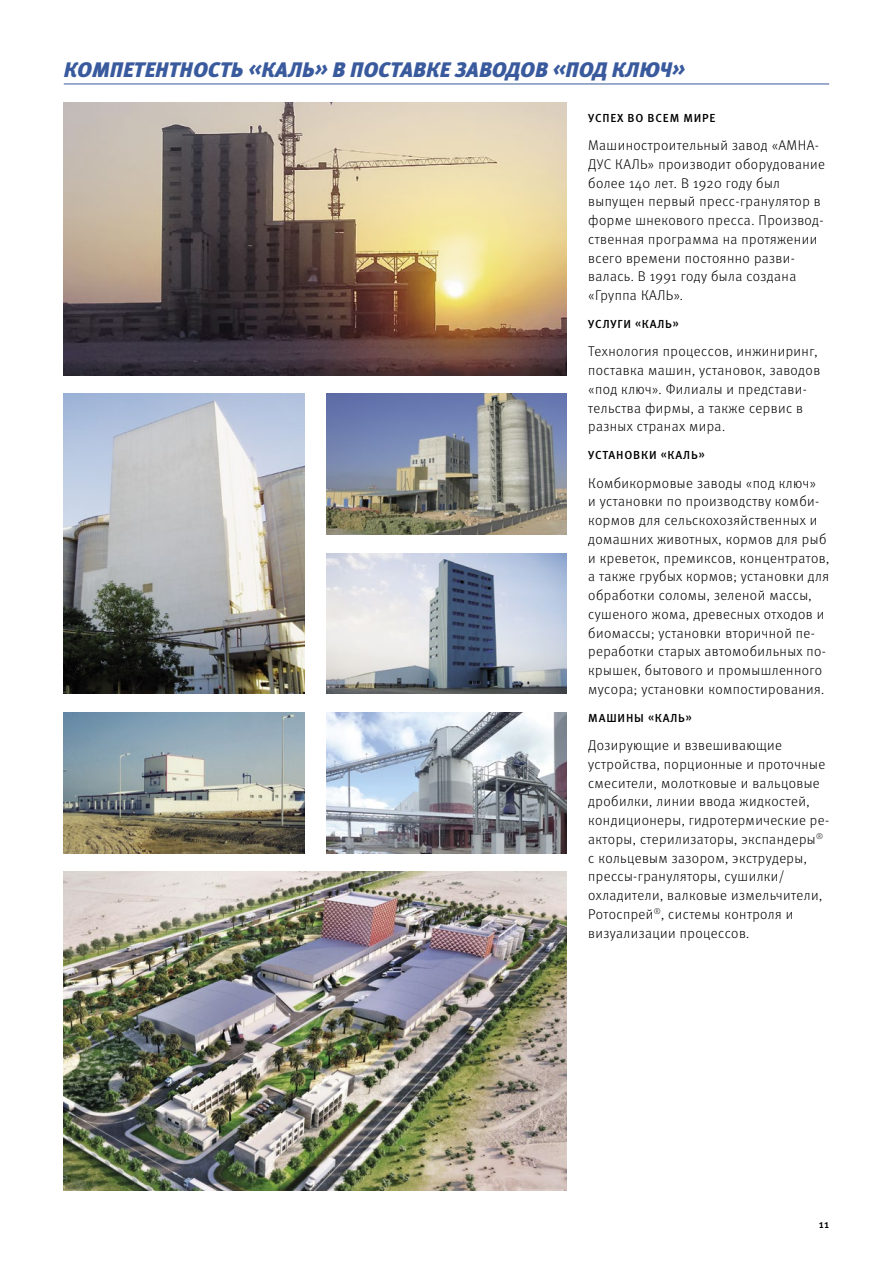
<style>
.page{position:relative;width:893px;height:1263px;background:#fff}
.page>*{position:absolute;margin:0;border:0;box-sizing:border-box;transform-origin:0 0}
.t1{font:italic 900 21px "Meta Pro";letter-spacing:.005em;color:#3a5a9e}
.t2{font:300 14.1px/18.8px "Meta Pro";letter-spacing:.03em;color:#000}
.t3{font:500 11.7px "Meta Pro";letter-spacing:.07em;color:#000}
.t4{font:500 11.25px "Meta Pro";color:#000}
</style>
<div class="page">
<hr style="left:64px;top:84px;width:765px;height:1px;background:#3a5a9e">
<img style="left:64px;top:102px;width:503px;height:273px">
<img style="left:64px;top:872px;width:503px;height:319px">
<img style="left:326px;top:553px;width:241px;height:141px">
<img style="left:326px;top:713px;width:241px;height:140px">
<img style="left:326px;top:394px;width:241px;height:140px">
<img style="left:64px;top:713px;width:241px;height:140px">
<img style="left:64px;top:394px;width:241px;height:300px">
<h1 class="t1" style="left:64px;top:53px;width:623px">КОМПЕТЕНТНОСТЬ «КАЛЬ» В ПОСТАВКЕ ЗАВОДОВ «ПОД КЛЮЧ»</h1>
<p class="t3" style="left:588px;top:109px;width:129px">УСПЕХ ВО ВСЕМ МИРЕ</p>
<p class="t2" style="left:588px;top:135px;width:238px">Машиностроительный завод «АМНА-<br>ДУС КАЛЬ» производит оборудование более 140 лет. В 1920 году был выпущен первый пресс-гранулятор в форме шнекового пресса. Производ&shy;ственная программа на протяжении всего времени постоянно разви&shy;валась. В 1991 году была создана «Группа КАЛЬ».</p>
<p class="t3" style="left:588px;top:315px;width:92px">УСЛУГИ «КАЛЬ»</p>
<p class="t2" style="left:588px;top:341px;width:233px">Технология процессов, инжиниринг, поставка машин, установок, заводов «под ключ». Филиалы и представи&shy;тельства фирмы, а также сервис в разных странах мира.</p>
<p class="t3" style="left:588px;top:446px;width:118px">УСТАНОВКИ «КАЛЬ»</p>
<p class="t2" style="left:588px;top:473px;width:242px">Комбикормовые заводы «под ключ»<br>и установки по производству комби&shy;кормов для сельскохозяйственных и домашних животных, кормов для рыб и креветок, премиксов, концентратов, а также грубых кормов; установки для обработки соломы, зеленой массы, сушеного жома, древесных отходов и биомассы; установки вторичной пе&shy;реработки старых автомобильных по&shy;крышек, бытового и промышленного мусора; установки компостирования.</p>
<p class="t3" style="left:588px;top:709px;width:105px">МАШИНЫ «КАЛЬ»</p>
<p class="t2" style="left:588px;top:735px;width:242px">Дозирующие и взвешивающие устройства, порционные и проточные смесители, молотковые и вальцовые дробилки, линии ввода жидкостей, кондиционеры, гидротермические ре&shy;акторы, стерилизаторы, экспандеры<sup>® </sup>с кольцевым зазором, экструдеры, прессы-грануляторы, сушилки/ охладители, валковые измельчители, Ротоспрей<sup>®</sup>, системы контроля и визуализации процессов.</p>
<p class="t4" style="left:819px;top:1216px;width:12px">11</p>
</div>
